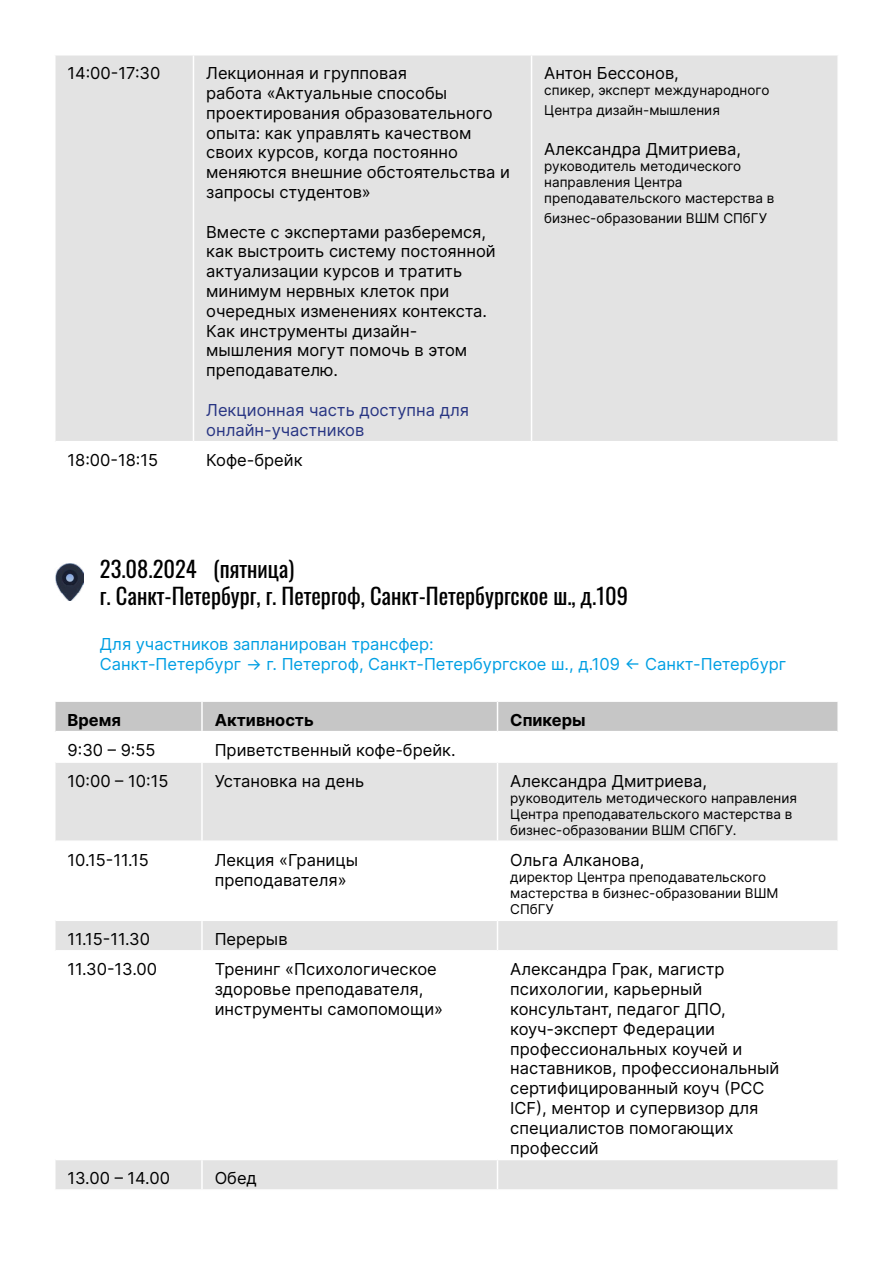
<style>
.page{position:relative;width:893px;height:1263px;background:#fff}
.page>*{position:absolute;margin:0;border:0;box-sizing:border-box;transform-origin:0 0}
.t1{font:22.5px/27px "Oswald";color:#000}
.t2{font:16.5px/19.8px "Inter";color:#000}
.t3{font:16.5px/19.8px "Inter";color:#009fe3}
.t4{font:16.5px/19.8px "Inter";color:#283583}
.t5{font:700 16.5px "Inter";color:#000}
.t6{font:13.5px/16.2px "Inter";color:#000}
</style>
<div class="page">
<div style="left:56px;top:56px;width:781px;height:385px;background:#e3e3e3"></div>
<hr style="left:193px;top:55px;width:1px;height:386px;background:#fff">
<hr style="left:531px;top:55px;width:1px;height:386px;background:#fff">
<img style="left:55px;top:563px;width:28px;height:37px">
<svg style="left:56px;top:763px;width:781px;height:426px"></svg>
<hr style="left:201px;top:763px;width:2px;height:77px;background:#fff">
<hr style="left:497px;top:763px;width:1px;height:77px;background:#fff">
<hr style="left:201px;top:842px;width:2px;height:77px;background:#fff">
<hr style="left:497px;top:842px;width:1px;height:77px;background:#fff">
<hr style="left:201px;top:921px;width:2px;height:29px;background:#fff">
<svg style="left:497px;top:921px;width:1px;height:29px"></svg>
<hr style="left:201px;top:951px;width:2px;height:208px;background:#fff">
<hr style="left:497px;top:951px;width:1px;height:208px;background:#fff">
<hr style="left:201px;top:1160px;width:2px;height:29px;background:#fff">
<svg style="left:497px;top:1160px;width:1px;height:29px"></svg>
<hr style="left:56px;top:840px;width:146px;height:2px;background:#fff">
<hr style="left:202px;top:840px;width:295px;height:2px;background:#fff">
<hr style="left:497px;top:840px;width:340px;height:2px;background:#fff">
<hr style="left:56px;top:919px;width:146px;height:2px;background:#fff">
<hr style="left:202px;top:919px;width:295px;height:2px;background:#fff">
<hr style="left:497px;top:919px;width:340px;height:2px;background:#fff">
<hr style="left:56px;top:950px;width:146px;height:1px;background:#fff">
<hr style="left:202px;top:950px;width:295px;height:1px;background:#fff">
<hr style="left:497px;top:950px;width:340px;height:1px;background:#fff">
<hr style="left:56px;top:1159px;width:146px;height:1px;background:#fff">
<hr style="left:202px;top:1159px;width:295px;height:1px;background:#fff">
<hr style="left:497px;top:1159px;width:340px;height:1px;background:#fff">
<div style="left:55px;top:701px;width:782px;height:31px;background:#c6c6c6"></div>
<hr style="left:56px;top:731px;width:146px;height:1px;background:#fff">
<hr style="left:202px;top:731px;width:295px;height:1px;background:#fff">
<hr style="left:497px;top:731px;width:340px;height:1px;background:#fff">
<p class="t2" style="left:68px;top:63px;width:94px">14:00-17:30</p>
<p class="t2" style="left:206px;top:63px;width:305px">Лекционная и групповая<br>работа «Актуальные способы проектирования образовательного опыта: как управлять качеством своих курсов, когда постоянно меняются внешние обстоятельства и запросы студентов»</p>
<p class="t2" style="left:206px;top:221px;width:291px">Вместе с экспертами разберемся, как выстроить систему постоянной актуализации курсов и тратить минимум нервных клеток при очередных изменениях контекста.<br>Как инструменты дизайн&shy;мышления могут помочь в этом преподавателю.</p>
<p class="t4" style="left:206px;top:400px;width:264px">Лекционная часть доступна для онлайн-участников</p>
<p class="t2" style="left:68px;top:450px;width:92px">18:00-18:15</p>
<p class="t2" style="left:206px;top:450px;width:98px">Кофе-брейк</p>
<p class="t2" style="left:544px;top:63px;width:136px">Антон Бессонов,</p>
<p class="t6" style="left:544px;top:80px;width:227px;line-height:19.8px">спикер, эксперт международного<br>Центра дизайн-мышления</p>
<p class="t2" style="left:544px;top:139px;width:198px">Александра Дмитриева,</p>
<p class="t6" style="left:544px;top:158px;width:232px">руководитель методического направления Центра преподавательского мастерства в</p>
<p class="t6" style="left:544px;top:210px;width:224px">бизнес-образовании ВШМ СПбГУ</p>
<h1 class="t1" style="left:100px;top:553px;width:530px">23.08.2024 (пятница)<br>г. Санкт-Петербург, г. Петергоф, Санкт-Петербургское ш., д.109</h1>
<p class="t3" style="left:100px;top:634px;width:688px">Для участников запланирован трансфер:<br>Санкт-Петербург → г. Петергоф, Санкт-Петербургское ш., д.109 ← Санкт-Петербург</p>
<p class="t5" style="left:68px;top:708px;width:55px">Время</p>
<p class="t5" style="left:215px;top:708px;width:101px">Активность</p>
<p class="t5" style="left:510px;top:708px;width:77px">Спикеры</p>
<p class="t2" style="left:68px;top:740px;width:90px">9:30 – 9:55</p>
<p class="t2" style="left:215px;top:740px;width:242px">Приветственный кофе-брейк.</p>
<p class="t2" style="left:68px;top:770px;width:102px">10:00 – 10:15</p>
<p class="t2" style="left:215px;top:770px;width:151px">Установка на день</p>
<p class="t2" style="left:510px;top:770px;width:198px">Александра Дмитриева,</p>
<p class="t6" style="left:510px;top:789px;width:288px">руководитель методического направления<br>Центра преподавательского мастерства в бизнес-образовании ВШМ СПбГУ.</p>
<p class="t2" style="left:68px;top:849px;width:83px">10.15-11.15</p>
<p class="t2" style="left:215px;top:849px;width:145px">Лекция «Границы преподавателя»</p>
<p class="t2" style="left:510px;top:849px;width:136px">Ольга Алканова,</p>
<p class="t6" style="left:510px;top:868px;width:270px">директор Центра преподавательского мастерства в бизнес-образовании ВШМ<br>СПбГУ</p>
<p class="t2" style="left:68px;top:928px;width:84px">11.15-11.30</p>
<p class="t2" style="left:215px;top:928px;width:74px">Перерыв</p>
<p class="t2" style="left:68px;top:959px;width:91px">11.30-13.00</p>
<p class="t2" style="left:215px;top:959px;width:230px">Тренинг «Психологическое здоровье преподавателя, инструменты самопомощи»</p>
<p class="t2" style="left:510px;top:959px;width:271px">Александра Грак, магистр психологии, карьерный консультант, педагог ДПО, коуч-эксперт Федерации профессиональных коучей и наставников, профессиональный сертифицированный коуч (PCC<br>ICF), ментор и супервизор для специалистов помогающих профессий</p>
<p class="t2" style="left:68px;top:1168px;width:104px">13.00 – 14.00</p>
<p class="t2" style="left:215px;top:1168px;width:44px">Обед</p>
</div>
